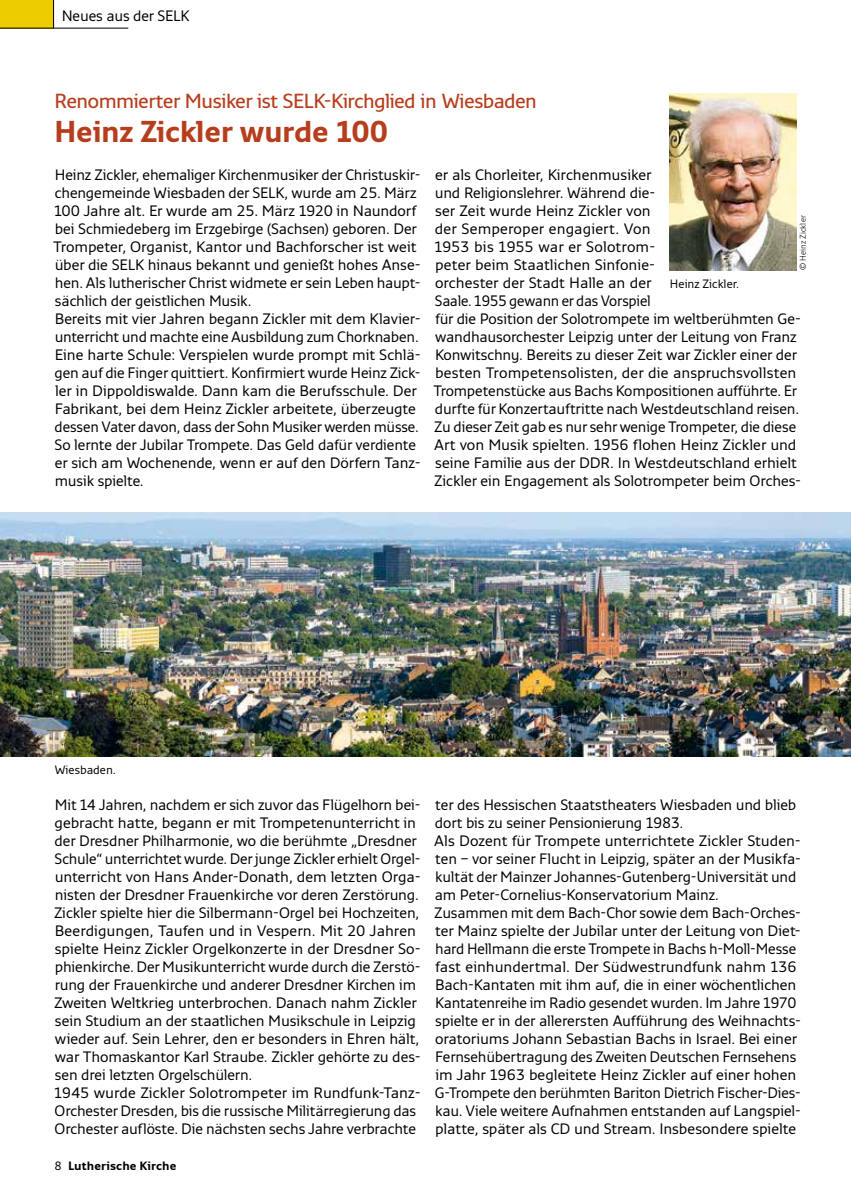
<style>
.page{position:relative;width:851px;height:1191px;background:#fff}
.page>*{position:absolute;margin:0;border:0;box-sizing:border-box;transform-origin:0 0}
.t1{font:700 30px "Monitor";letter-spacing:-.02em;color:#b73e1d}
.t2{font:600 20.25px "Monitor";letter-spacing:-.025em;color:#b73e1d}
.t3{font:15px/18px "Monitor";letter-spacing:-.01em;color:#000}
.t4{font:12px "Monitor";letter-spacing:-.005em;color:#000}
.t5{font:700 12px "Monitor";color:#000}
.t6{font:300 8.25px "Monitor";letter-spacing:.005em;color:#000}
.s1{font-weight:400}
</style>
<div class="page">
<div style="left:0;top:0;width:54px;height:28px;background:#eecd00"></div>
<hr style="left:0;top:28px;width:128px;height:1px;background:#000">
<svg style="left:53px;top:0;width:1px;height:28px"></svg>
<img style="left:669px;top:94px;width:127px;height:176px">
<img style="left:0;top:513px;width:850px;height:243px">
<p class="t3" style="left:62px;top:6px;width:129px">Neues aus der SELK</p>
<h2 class="t2" style="left:55px;top:88px;width:484px">Renommierter Musiker ist SELK-Kirchglied in Wiesbaden</h2>
<h1 class="t1" style="left:54px;top:112px;width:335px">Heinz Zickler wurde 100</h1>
<p class="t3" style="left:53px;top:165px;width:369px">Heinz Zickler, ehemaliger Kirchenmusiker der Christuskir&shy;chengemeinde Wiesbaden der SELK, wurde am 25. März 100 Jahre alt. Er wurde am 25. März 1920 in Naundorf bei Schmiedeberg im Erzgebirge (Sachsen) geboren. Der Trompeter, Organist, Kantor und Bachforscher ist weit über die SELK hinaus bekannt und genießt hohes Anse&shy;hen. Als lutherischer Christ widmete er sein Leben haupt&shy;sächlich der geistlichen Musik.<br>Bereits mit vier Jahren begann Zickler mit dem Klavier&shy;unterricht und machte eine Ausbildung zum Chorknaben.<br>Eine harte Schule: Verspielen wurde prompt mit Schlä&shy;gen auf die Finger quittiert. Konfirmiert wurde Heinz Zick&shy;ler in Dippoldiswalde. Dann kam die Berufsschule. Der Fabrikant, bei dem Heinz Zickler arbeitete, überzeugte dessen Vater davon, dass der Sohn Musiker werden müsse.<br>So lernte der Jubilar Trompete. Das Geld dafür verdiente er sich am Wochenende, wenn er auf den Dörfern Tanz&shy;musik spielte.</p>
<p class="t3" style="left:433px;top:165px;width:369px">er als Chorleiter, Kirchenmusiker<br>und Religionslehrer. Während die-<br>ser Zeit wurde Heinz Zickler von<br>der Semperoper engagiert. Von<br>1953 bis 1955 war er Solotrom-<br>peter beim Staatlichen Sinfonie-<br>orchester der Stadt Halle an der<br>Saale. 1955 gewann er das Vorspiel<br>für die Position der Solotrompete im weltberühmten Ge-- wandhausorchester Leipzig unter der Leitung von Franz Konwitschny. Bereits zu dieser Zeit war Zickler einer der besten Trompetensolisten, der die anspruchsvollsten Trompetenstücke aus Bachs Kompositionen aufführte. Er durfte für Konzertauftritte nach Westdeutschland reisen.<br>Zu dieser Zeit gab es nur sehr wenige Trompeter, die diese Art von Musik spielten. 1956 flohen Heinz Zickler und seine Familie aus der DDR. In Westdeutschland erhielt Zickler ein Engagement als Solotrompeter beim Orches-</p>
<p class="t6" style="left:797px;top:270px;width:56px;rotate:-90deg">© Heinz Zickler</p>
<p class="t4" style="left:669px;top:276px;width:71px">Heinz Zickler.</p>
<p class="t4" style="left:55px;top:762px;width:63px">Wiesbaden.</p>
<p class="t3" style="left:54px;top:795px;width:368px">Mit 14 Jahren, nachdem er sich zuvor das Flügelhorn bei&shy;gebracht hatte, begann er mit Trompetenunterricht in der Dresdner Philharmonie, wo die berühmte „Dresdner Schule“ unterrichtet wurde. Der junge Zickler erhielt Orgel&shy;unterricht von Hans Ander-Donath, dem letzten Orga&shy;nisten der Dresdner Frauenkirche vor deren Zerstörung.<br>Zickler spielte hier die Silbermann-Orgel bei Hochzeiten, Beerdigungen, Taufen und in Vespern. Mit 20 Jahren spielte Heinz Zickler Orgelkonzerte in der Dresdner So-- phienkirche. Der Musikunterricht wurde durch die Zerstö&shy;rung der Frauenkirche und anderer Dresdner Kirchen im Zweiten Weltkrieg unterbrochen. Danach nahm Zickler sein Studium an der staatlichen Musikschule in Leipzig wieder auf. Sein Lehrer, den er besonders in Ehren hält, war Thomaskantor Karl Straube. Zickler gehörte zu des&shy;sen drei letzten Orgelschülern.<br>1945 wurde Zickler Solotrompeter im Rundfunk-Tanz-Orchester Dresden, bis die russische Militärregierung das Orchester auflöste. Die nächsten sechs Jahre verbrachte</p>
<p class="t5" style="left:54px;top:1158px;width:124px"><span class="s1">8</span> Lutherische Kirche</p>
<p class="t3" style="left:434px;top:795px;width:368px">ter des Hessischen Staatstheaters Wiesbaden und blieb dort bis zu seiner Pensionierung 1983.<br>Als Dozent für Trompete unterrichtete Zickler Studen&shy;ten – vor seiner Flucht in Leipzig, später an der Musikfa&shy;kultät der Mainzer Johannes-Gutenberg-Universität und am Peter-Cornelius-Konservatorium Mainz.<br>Zusammen mit dem Bach-Chor sowie dem Bach-Orches&shy;ter Mainz spielte der Jubilar unter der Leitung von Diet&shy;hard Hellmann die erste Trompete in Bachs h-Moll-Messe fast einhundertmal. Der Südwestrundfunk nahm 136<br>Bach-Kantaten mit ihm auf, die in einer wöchentlichen Kantatenreihe im Radio gesendet wurden. Im Jahre 1970 spielte er in der allerersten Aufführung des Weihnachts&shy;oratoriums Johann Sebastian Bachs in Israel. Bei einer Fernsehübertragung des Zweiten Deutschen Fernsehens im Jahr 1963 begleitete Heinz Zickler auf einer hohen G-Trompete den berühmten Bariton Dietrich Fischer-Dies&shy;kau. Viele weitere Aufnahmen entstanden auf Langspiel&shy;platte, später als CD und Stream. Insbesondere spielte</p>
</div>
